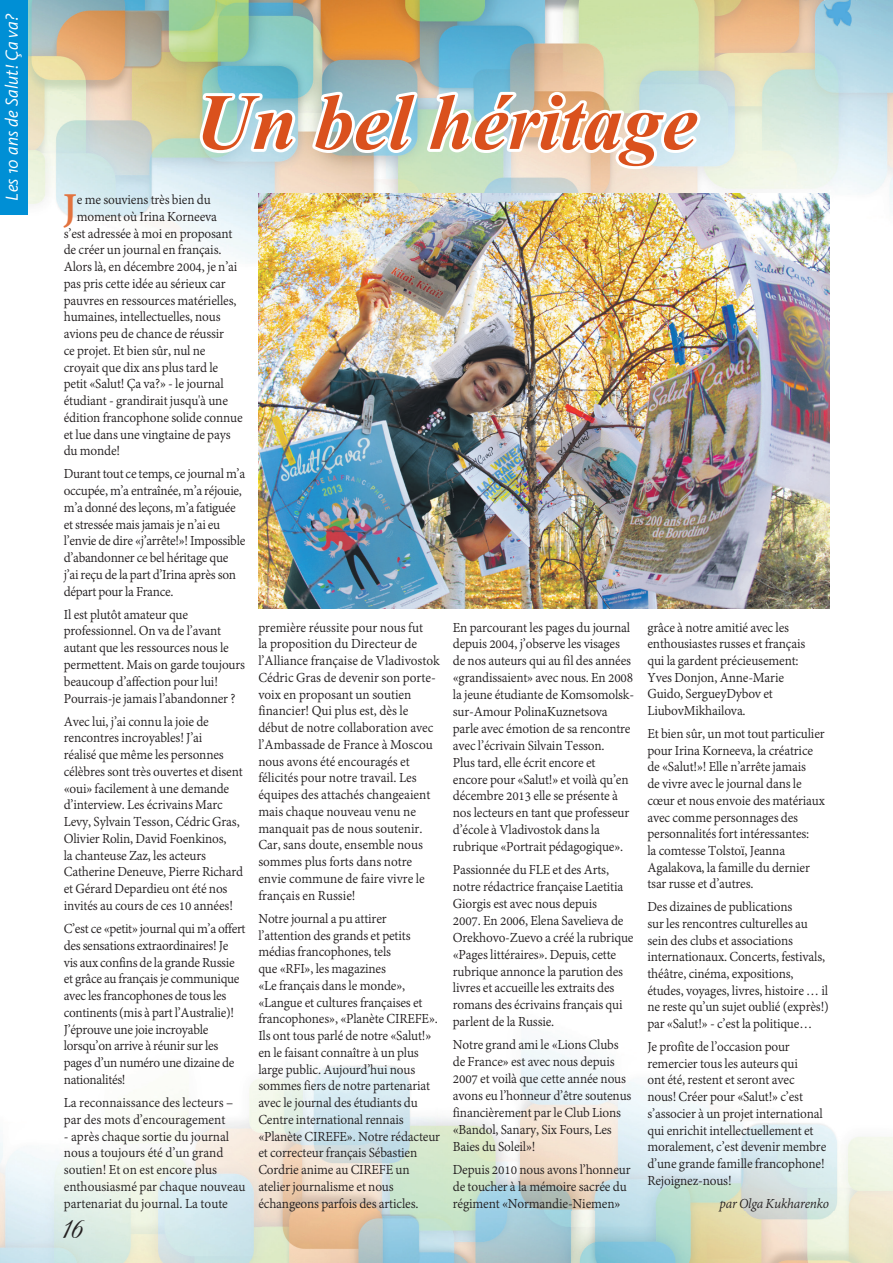
<style>
.page{position:relative;width:893px;height:1263px;background:#fff}
.page>*{position:absolute;margin:0;border:0;box-sizing:border-box;transform-origin:0 0}
.t1{font:700 99px "Vijaya";color:#da511d}
.t2{font:700 44.55px "Adobe Devanagari";color:#e2733f}
.t3{font:29.25px "Andantinoscript";color:#231f20}
.t4{font:italic 18px "Kievit OT";letter-spacing:.01em;color:#fff}
.t5{font:15px/16.8px "Adobe Devanagari";letter-spacing:-.01em;color:#231f20;scale:.95 1}
.t6{font:italic 15px "Adobe Devanagari";letter-spacing:-.01em;color:#231f20;scale:.95 1}
</style>
<div class="page">
<img style="left:0;top:1038px;width:893px;height:225px">
<img style="left:27px;top:0;width:866px;height:609px">
<svg style="left:196px;top:90px;width:105px;height:75px"></svg>
<svg style="left:308px;top:87px;width:397px;height:107px"></svg>
<img style="left:258px;top:194px;width:571px;height:414px">
<div style="left:0;top:0;width:27px;height:215px;background:#008fd5"></div>
<p class="t4" style="left:1px;top:201px;width:189px;rotate:-90deg">Les 10 ans de Salut! Ça va?</p>
<h1 class="t1" style="left:195px;top:44px;width:504px">Un bel héritage</h1>
<h2 class="t2" style="left:63px;top:182px;width:16px">J</h2>
<p class="t5" style="left:77px;top:193px;width:142px">e me souviens très bien du</p>
<p class="t5" style="left:77px;top:209px;width:149px">moment où Irina Korneeva</p>
<p class="t5" style="left:64px;top:226px;width:179px">s’est adressée à moi en proposant</p>
<p class="t5" style="left:64px;top:243px;width:167px">de créer un journal en français.</p>
<p class="t5" style="left:64px;top:259px;width:184px">Alors là, en décembre 2004, je n’ai</p>
<p class="t5" style="left:64px;top:276px;width:172px">pas pris cette idée au sérieux car</p>
<p class="t5" style="left:64px;top:293px;width:183px">pauvres en ressources matérielles,</p>
<p class="t5" style="left:64px;top:310px;width:167px">humaines, intellectuelles, nous</p>
<p class="t5" style="left:64px;top:327px;width:170px">avions peu de chance de réussir</p>
<p class="t5" style="left:64px;top:343px;width:151px">ce projet. Et bien sûr, nul ne</p>
<p class="t5" style="left:64px;top:360px;width:164px">croyait que dix ans plus tard le</p>
<p class="t5" style="left:64px;top:377px;width:170px">petit «Salut! Ça va?» - le journal</p>
<p class="t5" style="left:64px;top:394px;width:174px">étudiant - grandirait jusqu'à une</p>
<p class="t5" style="left:64px;top:410px;width:190px">édition francophone solide connue</p>
<p class="t5" style="left:64px;top:427px;width:177px">et lue dans une vingtaine de pays</p>
<p class="t5" style="left:64px;top:444px;width:61px">du monde!</p>
<p class="t5" style="left:64px;top:467px;width:193px">Durant tout ce temps, ce journal m’a occupée, m’a entraînée, m’a réjouie, m’a donné des leçons, m’a fatiguée et stressée mais jamais je n’ai eu l’envie de dire «j’arrête!»! Impossible d’abandonner ce bel héritage que j’ai reçu de la part d’Irina après son départ pour la France.</p>
<p class="t5" style="left:64px;top:607px;width:192px">Il est plutôt amateur que professionnel. On va de l’avant autant que les ressources nous le permettent. Mais on garde toujours beaucoup d’affection pour lui!<br>Pourrais-je jamais l’abandonner ?</p>
<p class="t5" style="left:64px;top:714px;width:190px">Avec lui, j’ai connu la joie de rencontres incroyables! J’ai<br>réalisé que même les personnes célèbres sont très ouvertes et disent «oui» facilement à une demande d’interview. Les écrivains Marc<br>Levy, Sylvain Tesson, Cédric Gras,<br>Olivier Rolin, David Foenkinos,<br>la chanteuse Zaz, les acteurs<br>Catherine Deneuve, Pierre Richard et Gérard Depardieu ont été nos invités au cours de ces 10 années!</p>
<p class="t5" style="left:64px;top:921px;width:193px">C’est ce «petit» journal qui m’a offert des sensations extraordinaires! Je vis aux confins de la grande Russie et grâce au français je communique avec les francophones de tous les continents (mis à part l’Australie)!<br>J’éprouve une joie incroyable lorsqu’on arrive à réunir sur les pages d’un numéro une dizaine de nationalités!</p>
<p class="t5" style="left:64px;top:1095px;width:180px">La reconnaissance des lecteurs – par des mots d’encouragement</p>
<p class="t5" style="left:64px;top:1129px;width:193px">- après chaque sortie du journal nous a toujours été d’un grand soutien! Et on est encore plus enthousiasmé par chaque nouveau partenariat du journal. La toute</p>
<h3 class="t3" style="left:62px;top:1209px;width:22px">16</h3>
<p class="t5" style="left:258px;top:620px;width:192px">première réussite pour nous fut<br>la proposition du Directeur de l’Alliance française de Vladivostok<br>Cédric Gras de devenir son porte&shy;voix en proposant un soutien financier! Qui plus est, dès le début de notre collaboration avec l’Ambassade de France à Moscou nous avons été encouragés et félicités pour notre travail. Les équipes des attachés changeaient mais chaque nouveau venu ne manquait pas de nous soutenir.<br>Car, sans doute, ensemble nous sommes plus forts dans notre envie commune de faire vivre le français en Russie!</p>
<p class="t5" style="left:258px;top:911px;width:193px">Notre journal a pu attirer l’attention des grands et petits médias francophones, tels<br>que «RFI», les magazines<br>«Le français dans le monde», «Langue et cultures françaises et francophones», «Planète CIREFE».<br>Ils ont tous parlé de notre «Salut!» en le faisant connaître à un plus large public. Aujourd’hui nous sommes fiers de notre partenariat avec le journal des étudiants du<br>Centre international rennais «Planète CIREFE». Notre rédacteur et correcteur français Sébastien<br>Cordrie anime au CIREFE un atelier journalisme et nous échangeons parfois des articles.</p>
<p class="t5" style="left:453px;top:620px;width:192px">En parcourant les pages du journal depuis 2004, j’observe les visages de nos auteurs qui au fil des années «grandissaient» avec nous. En 2008 la jeune étudiante de Komsomolsk&shy;sur-Amour PolinaKuznetsova parle avec émotion de sa rencontre avec l’écrivain Silvain Tesson.<br>Plus tard, elle écrit encore et encore pour «Salut!» et voilà qu’en décembre 2013 elle se présente à nos lecteurs en tant que professeur d’école à Vladivostok dans la rubrique «Portrait pédagogique».</p>
<p class="t5" style="left:453px;top:863px;width:192px">Passionnée du FLE et des Arts, notre rédactrice française Laetitia<br>Giorgis est avec nous depuis<br>2007. En 2006, Elena Savelieva de<br>Orekhovo-Zuevo a créé la rubrique «Pages littéraires». Depuis, cette rubrique annonce la parution des livres et accueille les extraits des romans des écrivains français qui parlent de la Russie.</p>
<p class="t5" style="left:453px;top:1038px;width:189px">Notre grand ami le «Lions Clubs de France» est avec nous depuis<br>2007 et voilà que cette année nous avons eu l’honneur d’être soutenus financièrement par le Club Lions «Bandol, Sanary, Six Fours, Les<br>Baies du Soleil»!</p>
<p class="t5" style="left:453px;top:1162px;width:189px">Depuis 2010 nous avons l’honneur de toucher à la mémoire sacrée du régiment «Normandie-Niemen»</p>
<p class="t5" style="left:647px;top:620px;width:168px">grâce à notre amitié avec les enthousiastes russes et français qui la gardent précieusement:<br>Yves Donjon, Anne-Marie<br>Guido, SergueyDybov et<br>LiubovMikhailova.</p>
<p class="t5" style="left:647px;top:726px;width:189px">Et bien sûr, un mot tout particulier pour Irina Korneeva, la créatrice de «Salut!»! Elle n’arrête jamais<br>de vivre avec le journal dans le cœur et nous envoie des matériaux avec comme personnages des personnalités fort intéressantes:<br>la comtesse Tolstoï, Jeanna<br>Agalakova, la famille du dernier tsar russe et d’autres.</p>
<p class="t5" style="left:647px;top:900px;width:192px">Des dizaines de publications<br>sur les rencontres culturelles au sein des clubs et associations internationaux. Concerts, festivals, théâtre, cinéma, expositions, études, voyages, livres, histoire … il ne reste qu’un sujet oublié (exprès!) par «Salut!» - c’est la politique…</p>
<p class="t5" style="left:647px;top:1039px;width:190px">Je profite de l’occasion pour remercier tous les auteurs qui<br>ont été, restent et seront avec nous! Créer pour «Salut!» c’est s’associer à un projet international qui enrichit intellectuellement et moralement, c’est devenir membre d’une grande famille francophone!<br>Rejoignez-nous!</p>
<p class="t6" style="left:719px;top:1195px;width:117px">par Olga Kukharenko</p>
</div>
